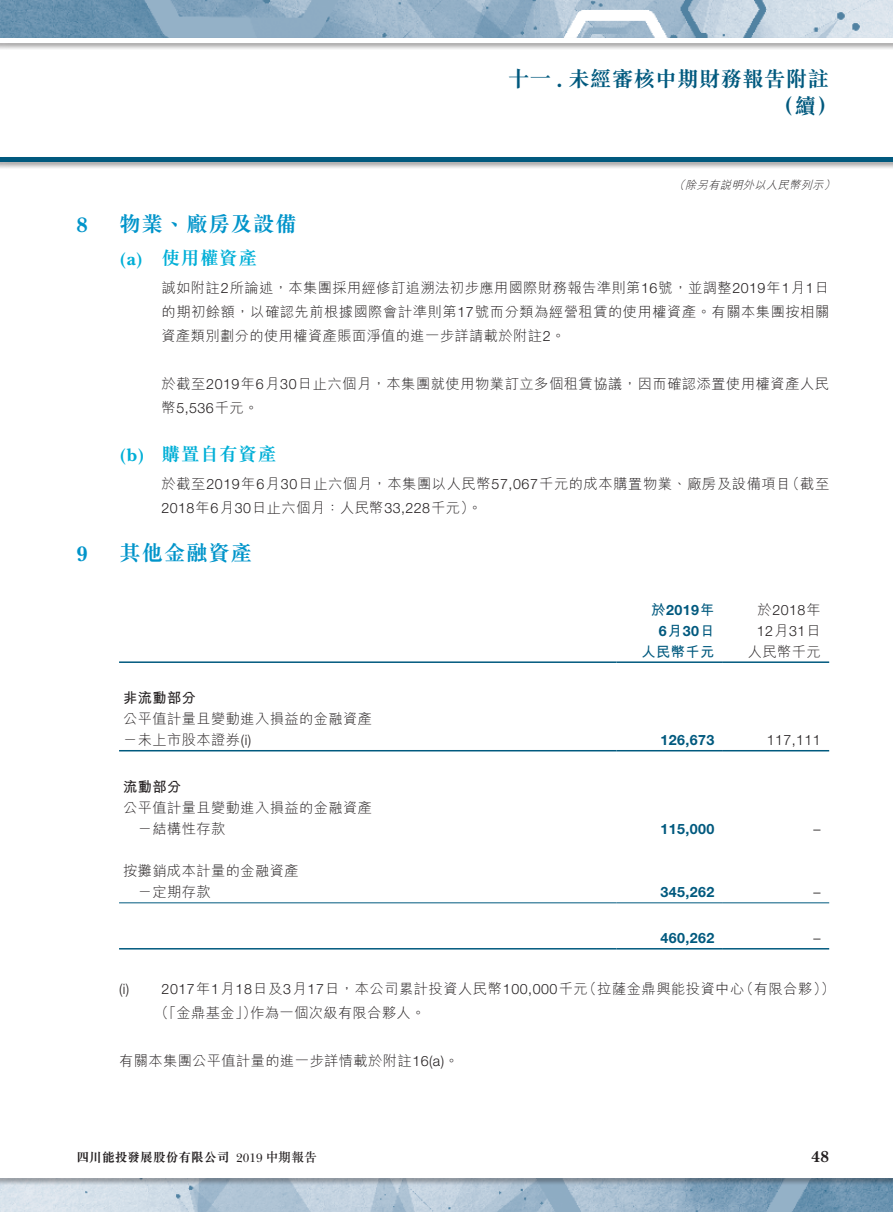
<style>
.page{position:relative;width:893px;height:1212px;background:#fff}
.page>*{position:absolute;margin:0;border:0;box-sizing:border-box;transform-origin:0 0}
.t1{font:700 21.75px/26.1px "M Sung HK";color:#00597e}
.t2{font:700 21.75px "M Sung HK";letter-spacing:.025em;color:#0094ca}
.t3{font:700 21.75px "New Baskerville Std";color:#0094ca}
.t4{font:700 18.75px "M Sung HK";letter-spacing:.025em;color:#00afd7}
.t5{font:700 18.75px "New Baskerville Std";color:#00afd7}
.t6{font:700 16.5px "New Baskerville Std";color:#231f20}
.t7{font:300 14.25px/24px "M Hei HK";letter-spacing:.03em;color:#231f20;text-align:justify}
.t8{font:700 14.25px/21px "Helvetica Neue LT Std";letter-spacing:.03em;color:#00597e;text-align:center}
.t9{font:300 14.25px/21px "Helvetica Neue LT Std";letter-spacing:.03em;color:#231f20}
.t10{font:700 14.25px "M Hei HK";letter-spacing:.03em;color:#231f20}
.t11{font:700 14.25px "M Hei HK";letter-spacing:.03em;color:#00597e}
.t12{font:700 12.75px "M Sung HK";color:#231f20}
.t13{font:12.75px "New Baskerville Std";color:#231f20}
.t14{font:italic 300 11.25px "M Hei HK";color:#231f20}
.s1{font-family:"New Baskerville Std"}
.s2{font-family:"Helvetica Neue LT Std"}
.s3{font-family:"M Hei HK"}
.s4{font-family:"M Sung HK";font-weight:500}
</style>
<div class="page">
<img style="left:0;top:0;width:893px;height:37px">
<img style="left:0;top:1185px;width:893px;height:27px">
<div style="left:0;top:156px;width:893px;height:13px;background:#231f20;opacity:.5"></div>
<div style="left:0;top:157px;width:893px;height:5px;background:#00597e"></div>
<div style="left:0;top:37px;width:893px;height:13px;background:#231f20;opacity:.5"></div>
<div style="left:0;top:38px;width:893px;height:5px;background:#fff"></div>
<div style="left:0;top:1172px;width:893px;height:13px;background:#231f20;opacity:.5"></div>
<hr style="left:0;top:1174px;width:893px;height:4px;background:#fff">
<svg style="left:617px;top:751px;width:106px;height:153px"></svg>
<hr style="left:119px;top:661px;width:498px;height:2px;background:#00597e">
<hr style="left:617px;top:661px;width:106px;height:2px;background:#00597e">
<hr style="left:723px;top:661px;width:106px;height:2px;background:#00597e">
<hr style="left:119px;top:750px;width:498px;height:1px;background:#00597e">
<hr style="left:617px;top:750px;width:106px;height:1px;background:#00597e">
<hr style="left:723px;top:750px;width:106px;height:1px;background:#00597e">
<hr style="left:119px;top:902px;width:498px;height:1px;background:#00597e">
<hr style="left:617px;top:902px;width:106px;height:1px;background:#00597e">
<hr style="left:723px;top:902px;width:106px;height:1px;background:#00597e">
<hr style="left:119px;top:948px;width:498px;height:1px;background:#00597e">
<hr style="left:617px;top:948px;width:106px;height:1px;background:#00597e">
<hr style="left:723px;top:948px;width:106px;height:1px;background:#00597e">
<h1 class="t1" style="left:773px;top:65px;width:67px;text-indent:-265px">十一 <span class="s1">.</span> 未經審核中期財務報告附註（續(</h1>
<h1 class="t3" style="left:77px;top:212px;width:13px">8</h1>
<h1 class="t3" style="left:77px;top:541px;width:13px">9</h1>
<h1 class="t2" style="left:119px;top:209px;width:179px">物業、廠房及設備</h1>
<h2 class="t5" style="left:119px;top:248px;width:26px">a( )</h2>
<h2 class="t4" style="left:162px;top:245px;width:97px">使用權資產</h2>
<p class="t14" style="left:673px;top:177px;width:17px">（</p>
<p class="t14" style="left:824px;top:177px;width:17px">(</p>
<p class="t14" style="left:685px;top:177px;width:144px">除另有說明外以人民幣列示</p>
<h2 class="t5" style="left:119px;top:444px;width:27px">b( )</h2>
<p class="t7" style="left:162px;top:275px;width:669px">誠如附註<span class="s2">2</span>所論述，本集團採用經修訂追溯法初步應用國際財務報告準則第<span class="s2">16</span>號，並調整<span class="s2">2019</span>年<span class="s2">1</span>月<span class="s2">1</span>日的期初餘額，以確認先前根據國際會計準則第<span class="s2">17</span>號而分類為經營租賃的使用權資產。有關本集團按相關資產類別劃分的使用權資產賬面淨值的進一步詳請載於附註 。<span class="s2">2</span></p>
<p class="t7" style="left:162px;top:371px;width:669px">於截至<span class="s2">2019</span>年<span class="s2">6</span>月<span class="s2">30</span>日止六個月，本集團就使用物業訂立多個租賃協議，因而確認添置使用權資產人民</p>
<p class="t9" style="left:162px;top:397px;width:98px"><span class="s3">幣</span>5,536<span class="s3">千元。</span></p>
<h2 class="t4" style="left:162px;top:441px;width:116px">購置自有資產</h2>
<p class="t7" style="left:785px;top:471px;width:45px">（截至</p>
<p class="t7" style="left:162px;top:471px;width:631px">於截至<span class="s2">2019</span>年<span class="s2">6</span>月<span class="s2">30</span>日止六個月，本集團以人民幣<span class="s2">57,067</span>千元的成本購置物業、廠房及設備項目<br><span class="s2">2018</span>年<span class="s2">6</span>月<span class="s2">30</span>日止六個月：人民幣<span class="s2">33,228</span>千元。(</p>
<h1 class="t2" style="left:119px;top:538px;width:135px">其他金融資產</h1>
<p class="t10" style="left:123px;top:687px;width:74px">非流動部分</p>
<p class="t7" style="left:123px;top:706px;width:250px">公平值計量且變動進入損益的金融資產</p>
<p class="t7" style="left:123px;top:727px;width:129px">－未上市股本證券 <span class="s2">(i(</span></p>
<p class="t10" style="left:123px;top:776px;width:60px">流動部分</p>
<p class="t7" style="left:123px;top:795px;width:250px">公平值計量且變動進入損益的金融資產</p>
<p class="t7" style="left:138px;top:816px;width:89px">－結構性存款</p>
<p class="t7" style="left:123px;top:858px;width:177px">按攤銷成本計量的金融資產</p>
<p class="t7" style="left:138px;top:879px;width:74px">－定期存款</p>
<p class="t8" style="left:651px;top:599px;width:65px"><span class="s3">於</span>2019<span class="s3">年<br></span>6<span class="s3">月</span>30<span class="s3">日</span></p>
<p class="t9" style="left:757px;top:599px;width:66px"><span class="s3">於</span>2018<span class="s3">年<br></span>12<span class="s3">月</span>31<span class="s3">日</span></p>
<p class="t7" style="left:748px;top:639px;width:74px">人民幣千元</p>
<p class="t11" style="left:642px;top:641px;width:74px">人民幣千元</p>
<p class="t8" style="left:660px;top:729px;width:55px">126,673</p>
<p class="t9" style="left:767px;top:729px;width:55px">117,111</p>
<p class="t8" style="left:660px;top:818px;width:55px">115,000</p>
<p class="t9" style="left:814px;top:818px;width:9px">–</p>
<p class="t8" style="left:660px;top:881px;width:55px">345,262</p>
<p class="t9" style="left:814px;top:881px;width:9px">–</p>
<p class="t8" style="left:660px;top:927px;width:55px">460,262</p>
<p class="t9" style="left:813px;top:927px;width:9px">–</p>
<p class="t9" style="left:119px;top:978px;width:12px">) i(</p>
<p class="t7" style="left:583px;top:976px;width:163px">（拉薩金鼎興能投資中心</p>
<p class="t7" style="left:739px;top:976px;width:97px">（有限合夥 ((</p>
<p class="t7" style="left:162px;top:976px;width:428px"><span class="s2">2017</span>年<span class="s2">1</span>月<span class="s2">18</span>日及<span class="s2">3</span>月<span class="s2">17</span>日，本公司累計投資人民幣<span class="s2">100,000</span>千元</p>
<p class="t7" style="left:154px;top:1000px;width:104px">（「金鼎基金」）</p>
<p class="t7" style="left:119px;top:1048px;width:341px">有關本集團公平值計量的進一步詳情載於附註<span class="s2">1 6</span> 。<span class="s2">(a(</span></p>
<p class="t7" style="left:250px;top:1000px;width:177px">作為一個次級有限合夥人。</p>
<p class="t12" style="left:77px;top:1148px;width:155px">四川能投發展股份有限公司</p>
<p class="t13" style="left:236px;top:1150px;width:82px">2019 <span class="s4">中期報告</span></p>
<p class="t6" style="left:812px;top:1147px;width:19px">48</p>
</div>
